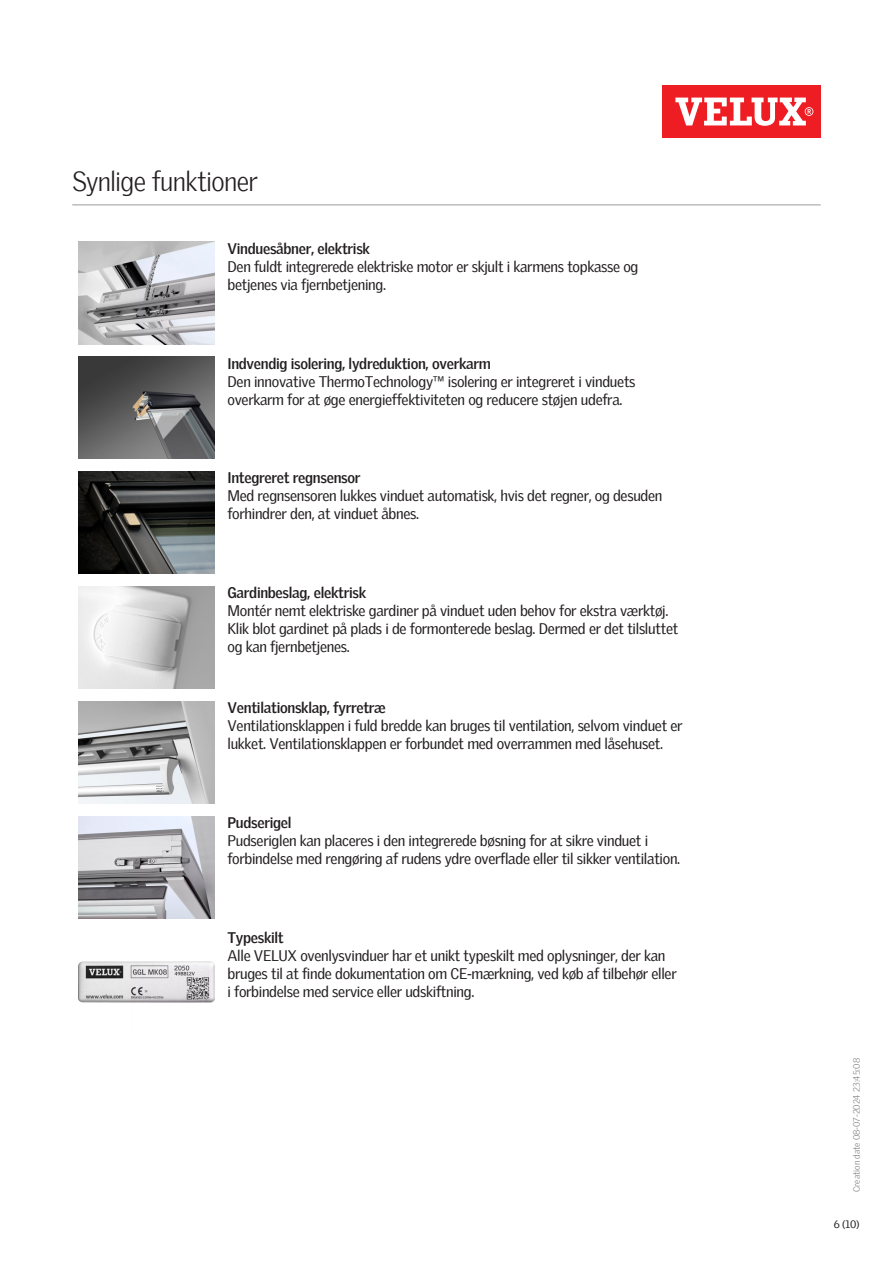
<style>
.page{position:relative;width:893px;height:1263px;background:#fff}
.page>*{position:absolute;margin:0;border:0;box-sizing:border-box;transform-origin:0 0}
.Headline_With_Line_B{font:300 27px "Velux Gothic";letter-spacing:-.025em;color:#231f20}
.Body_Heading{font:15px/18px "Velux Gothic";letter-spacing:-.02em;color:#231f20}
.t1{font:10.5px "Velux Gothic";color:#231f20}
.t2{font:300 9px "Velux Gothic";color:#7c7e81}
.s1{font-weight:700}
</style>
<div class="page">
<div style="left:662px;top:85px;width:159px;height:53px;background:#ee1d23"></div>
<svg style="left:675px;top:98px;width:138px;height:28px"></svg>
<hr style="left:72px;top:204px;width:749px;height:2px;background:#bcbdbb">
<img style="left:79px;top:242px;width:136px;height:102px">
<img style="left:79px;top:357px;width:136px;height:102px">
<img style="left:79px;top:472px;width:136px;height:102px">
<img style="left:79px;top:586px;width:136px;height:102px">
<img style="left:79px;top:701px;width:136px;height:102px">
<img style="left:79px;top:816px;width:136px;height:102px">
<img style="left:79px;top:961px;width:136px;height:42px">
<p class="Headline_With_Line_B" style="left:72px;top:161px;width:187px">Synlige funktioner</p>
<p class="Body_Heading" style="left:227px;top:238px;width:412px"><span class="s1">Vinduesåbner, elektrisk<br></span>Den fuldt integrerede elektriske motor er skjult i karmens topkasse og betjenes via fjernbetjening.</p>
<p class="Body_Heading" style="left:227px;top:353px;width:409px"><span class="s1">Indvendig isolering, lydreduktion, overkarm<br></span>Den innovative ThermoTechnology™ isolering er integreret i vinduets overkarm for at øge energieffektiviteten og reducere støjen udefra.</p>
<p class="Body_Heading" style="left:227px;top:468px;width:436px"><span class="s1">Integreret regnsensor<br></span>Med regnsensoren lukkes vinduet automatisk, hvis det regner, og desuden forhindrer den, at vinduet åbnes.</p>
<p class="Body_Heading" style="left:227px;top:582px;width:452px"><span class="s1">Gardinbeslag, elektrisk<br></span>Montér nemt elektriske gardiner på vinduet uden behov for ekstra værktøj.<br>Klik blot gardinet på plads i de formonterede beslag. Dermed er det tilsluttet og kan fjernbetjenes.</p>
<p class="Body_Heading" style="left:227px;top:697px;width:456px"><span class="s1">Ventilationsklap, fyrretræ<br></span>Ventilationsklappen i fuld bredde kan bruges til ventilation, selvom vinduet er lukket. Ventilationsklappen er forbundet med overrammen med låsehuset.</p>
<p class="Body_Heading" style="left:227px;top:812px;width:454px"><span class="s1">Pudserigel<br></span>Pudseriglen kan placeres i den integrerede bøsning for at sikre vinduet i forbindelse med rengøring af rudens ydre overflade eller til sikker ventilation.</p>
<p class="Body_Heading" style="left:227px;top:927px;width:451px"><span class="s1">Typeskilt<br></span>Alle VELUX ovenlysvinduer har et unikt typeskilt med oplysninger, der kan bruges til at finde dokumentation om CE-mærkning, ved køb af tilbehør eller i forbindelse med service eller udskiftning.</p>
<p class="t2" style="left:850px;top:1192px;width:135px;rotate:-90deg">Creation date 08-07-2024 23:45:08</p>
<p class="t1" style="left:834px;top:1216px;width:27px">6 (10)</p>
</div>
